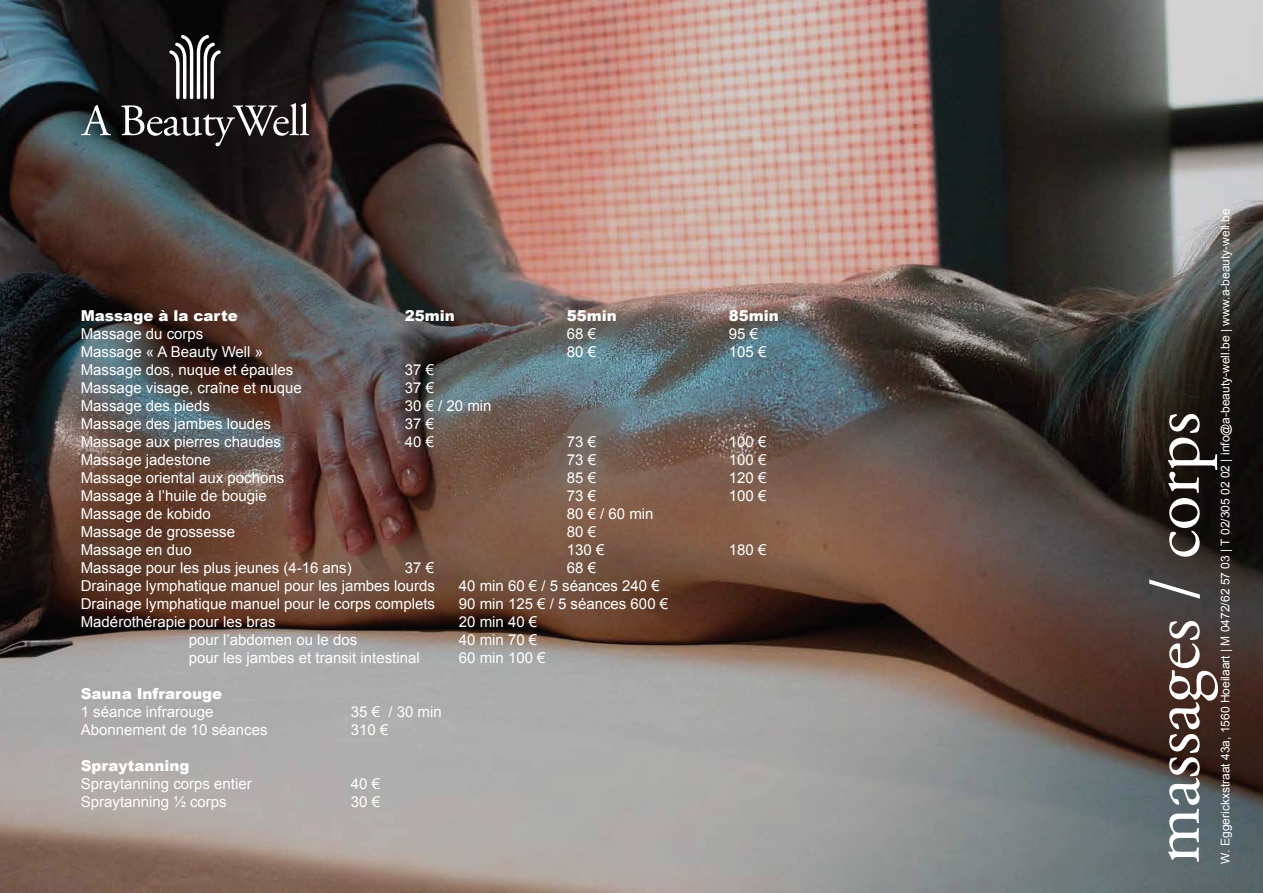
<style>
.page{position:relative;width:1263px;height:893px;background:#fff}
.page>*{position:absolute;margin:0;border:0;box-sizing:border-box;transform-origin:0 0}
.t1{font:72px "Adobe Garamond Pro";color:#fff}
.t2{font:15px "Arial";color:#fff}
.t3{font:900 15px "Arial";color:#fff}
.t4{font:12px "Arial";color:#fff}
</style>
<div class="page">
<img style="left:0;top:0;width:1263px;height:893px">
<svg style="left:81px;top:105px;width:30px;height:30px"></svg>
<svg style="left:121px;top:35px;width:188px;height:111px;background:#333030"></svg>
<p class="t3" style="left:81px;top:308px;width:158px">Massage à la carte</p>
<p class="t3" style="left:405px;top:308px;width:52px">25min</p>
<p class="t3" style="left:567px;top:308px;width:52px">55min</p>
<p class="t3" style="left:729px;top:308px;width:52px">85min</p>
<p class="t2" style="left:81px;top:324px;width:124px">Massage du corps</p>
<p class="t2" style="left:567px;top:324px;width:31px">68 €</p>
<p class="t2" style="left:729px;top:324px;width:31px">95 €</p>
<p class="t2" style="left:81px;top:342px;width:184px">Massage « A Beauty Well »</p>
<p class="t2" style="left:567px;top:342px;width:31px">80 €</p>
<p class="t2" style="left:729px;top:342px;width:39px">105 €</p>
<p class="t2" style="left:81px;top:360px;width:214px">Massage dos, nuque et épaules</p>
<p class="t2" style="left:405px;top:360px;width:31px">37 €</p>
<p class="t2" style="left:81px;top:378px;width:222px">Massage visage, craîne et nuque</p>
<p class="t2" style="left:405px;top:378px;width:31px">37 €</p>
<p class="t2" style="left:81px;top:396px;width:131px">Massage des pieds</p>
<p class="t2" style="left:405px;top:396px;width:88px">30 € / 20 min</p>
<p class="t2" style="left:81px;top:414px;width:192px">Massage des jambes loudes</p>
<p class="t2" style="left:405px;top:414px;width:31px">37 €</p>
<p class="t2" style="left:81px;top:432px;width:202px">Massage aux pierres chaudes</p>
<p class="t2" style="left:405px;top:432px;width:31px">40 €</p>
<p class="t2" style="left:567px;top:432px;width:31px">73 €</p>
<p class="t2" style="left:729px;top:432px;width:39px">100 €</p>
<p class="t2" style="left:81px;top:450px;width:132px">Massage jadestone</p>
<p class="t2" style="left:567px;top:450px;width:31px">73 €</p>
<p class="t2" style="left:729px;top:450px;width:39px">100 €</p>
<p class="t2" style="left:81px;top:468px;width:205px">Massage oriental aux pochons</p>
<p class="t2" style="left:567px;top:468px;width:31px">85 €</p>
<p class="t2" style="left:729px;top:468px;width:39px">120 €</p>
<p class="t2" style="left:81px;top:486px;width:187px">Massage à l’huile de bougie</p>
<p class="t2" style="left:567px;top:486px;width:31px">73 €</p>
<p class="t2" style="left:729px;top:486px;width:39px">100 €</p>
<p class="t2" style="left:81px;top:504px;width:132px">Massage de kobido</p>
<p class="t2" style="left:567px;top:504px;width:88px">80 € / 60 min</p>
<p class="t2" style="left:81px;top:522px;width:156px">Massage de grossesse</p>
<p class="t2" style="left:567px;top:522px;width:31px">80 €</p>
<p class="t2" style="left:81px;top:540px;width:112px">Massage en duo</p>
<p class="t2" style="left:567px;top:540px;width:39px">130 €</p>
<p class="t2" style="left:729px;top:540px;width:39px">180 €</p>
<p class="t2" style="left:81px;top:558px;width:272px">Massage pour les plus jeunes (4-16 ans)</p>
<p class="t2" style="left:405px;top:558px;width:31px">37 €</p>
<p class="t2" style="left:567px;top:558px;width:31px">68 €</p>
<p class="t2" style="left:81px;top:576px;width:356px">Drainage lymphatique manuel pour les jambes lourds</p>
<p class="t2" style="left:459px;top:576px;width:202px">40 min 60 € / 5 séances 240 €</p>
<p class="t2" style="left:81px;top:594px;width:356px">Drainage lymphatique manuel pour le corps complets</p>
<p class="t2" style="left:459px;top:594px;width:211px">90 min 125 € / 5 séances 600 €</p>
<p class="t2" style="left:81px;top:612px;width:196px">Madérothérapie pour les bras</p>
<p class="t2" style="left:459px;top:612px;width:80px">20 min 40 €</p>
<p class="t2" style="left:189px;top:630px;width:170px">pour l’abdomen ou le dos</p>
<p class="t2" style="left:459px;top:630px;width:80px">40 min 70 €</p>
<p class="t2" style="left:189px;top:648px;width:232px">pour les jambes et transit intestinal</p>
<p class="t2" style="left:459px;top:648px;width:88px">60 min 100 €</p>
<p class="t3" style="left:81px;top:686px;width:143px">Sauna Infrarouge</p>
<p class="t2" style="left:81px;top:702px;width:134px">1 séance infrarouge</p>
<p class="t2" style="left:351px;top:702px;width:92px">35 € / 30 min</p>
<p class="t2" style="left:81px;top:720px;width:188px">Abonnement de 10 séances</p>
<p class="t2" style="left:351px;top:720px;width:39px">310 €</p>
<p class="t3" style="left:81px;top:758px;width:110px">Spraytanning</p>
<p class="t2" style="left:81px;top:774px;width:172px">Spraytanning corps entier</p>
<p class="t2" style="left:351px;top:774px;width:31px">40 €</p>
<p class="t2" style="left:81px;top:792px;width:147px">Spraytanning ½ corps</p>
<p class="t2" style="left:351px;top:792px;width:31px">30 €</p>
<p class="t4" style="left:1217px;top:864px;width:657px;rotate:-90deg">W. Eggerickxstraat 43a, 1560 Hoeilaart | M 0472/62 57 03 | T 02/305 02 02 | info@a-beauty-well.be | www.a-beauty-well.be</p>
<h1 class="t1" style="left:1132px;top:864px;width:454px;rotate:-90deg">massages / corps</h1>
</div>
